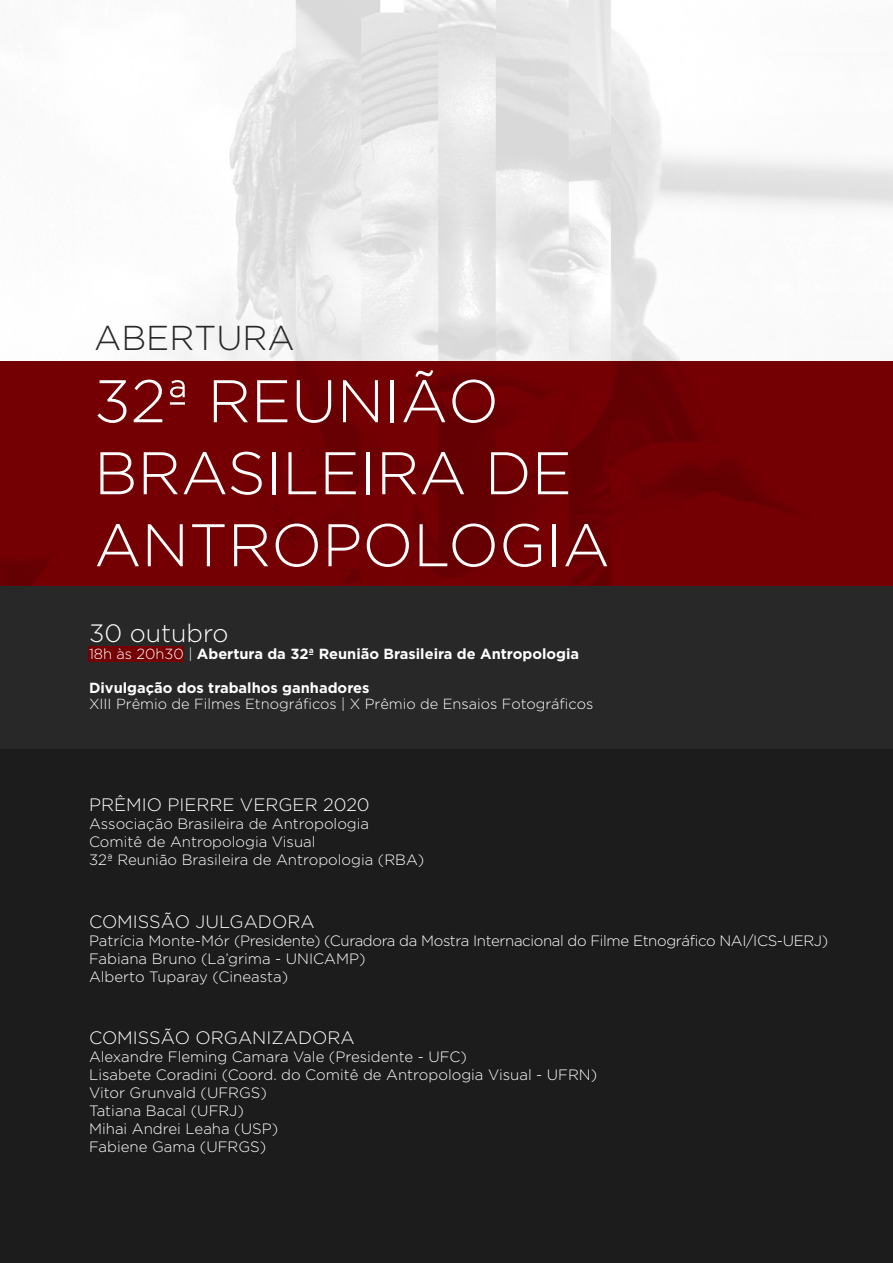
<style>
.page{position:relative;width:893px;height:1263px;background:#fff}
.page>*{position:absolute;margin:0;border:0;box-sizing:border-box;transform-origin:0 0}
.t1{font:300 60px/72px "Gotham";color:#fff}
.t2{font:300 34.5px "Gotham";color:#282828}
.t3{font:300 25.05px "Gotham";color:#fff}
.t4{font:300 18px "Gotham";color:#fff}
.t5{font:300 15px/18px "Gotham";color:#fff}
.t6{font:300 15px/18px "Gotham";letter-spacing:-.025em;color:#fff}
.t7{font:700 14.7px "Gotham";color:#fff}
.t8{font:300 14.7px "Gotham";color:#fff}
.s1{font-weight:300}
</style>
<div class="page">
<img style="left:157px;top:0;width:736px;height:361px">
<div style="left:0;top:586px;width:893px;height:647px;background:#282828"></div>
<div style="left:0;top:750px;width:893px;height:513px;background:#1c1c1c"></div>
<div style="left:0;top:361px;width:893px;height:225px;background:#750003"></div>
<div style="left:88px;top:646px;width:96px;height:15px;background:#750003"></div>
<h2 class="t2" style="left:94px;top:319px;width:202px">ABERTURA</h2>
<h1 class="t1" style="left:94px;top:364px;width:517px">32ª REUNIÃO<br>BRASILEIRA DE<br>ANTROPOLOGIA</h1>
<h3 class="t3" style="left:89px;top:620px;width:141px">30 outubro</h3>
<p class="t7" style="left:89px;top:645px;width:492px"><span class="s1">18h às 20h30 |</span> Abertura da 32ª Reunião Brasileira de Antropologia</p>
<p class="t7" style="left:89px;top:679px;width:282px">Divulgação dos trabalhos ganhadores</p>
<p class="t8" style="left:89px;top:696px;width:506px">XIII Prêmio de Filmes Etnográficos | X Prêmio de Ensaios Fotográficos</p>
<p class="t4" style="left:89px;top:795px;width:282px">PRÊMIO PIERRE VERGER 2020</p>
<p class="t5" style="left:89px;top:815px;width:337px">Associação Brasileira de Antropologia<br>Comitê de Antropologia Visual<br>32ª Reunião Brasileira de Antropologia (RBA)</p>
<p class="t4" style="left:89px;top:911px;width:227px">COMISSÃO JULGADORA</p>
<p class="t6" style="left:89px;top:931px;width:740px">Patrícia Monte-Mór (Presidente) (Curadora da Mostra Internacional do Filme Etnográfico NAI/ICS-UERJ)<br>Fabiana Bruno (La’grima - UNICAMP)<br>Alberto Tuparay (Cineasta)</p>
<p class="t4" style="left:89px;top:1027px;width:267px">COMISSÃO ORGANIZADORA</p>
<p class="t5" style="left:89px;top:1047px;width:510px">Alexandre Fleming Camara Vale (Presidente - UFC)<br>Lisabete Coradini (Coord. do Comitê de Antropologia Visual - UFRN)<br>Vitor Grunvald (UFRGS)<br>Tatiana Bacal (UFRJ)<br>Mihai Andrei Leaha (USP)<br>Fabiene Gama (UFRGS)</p>
</div>
